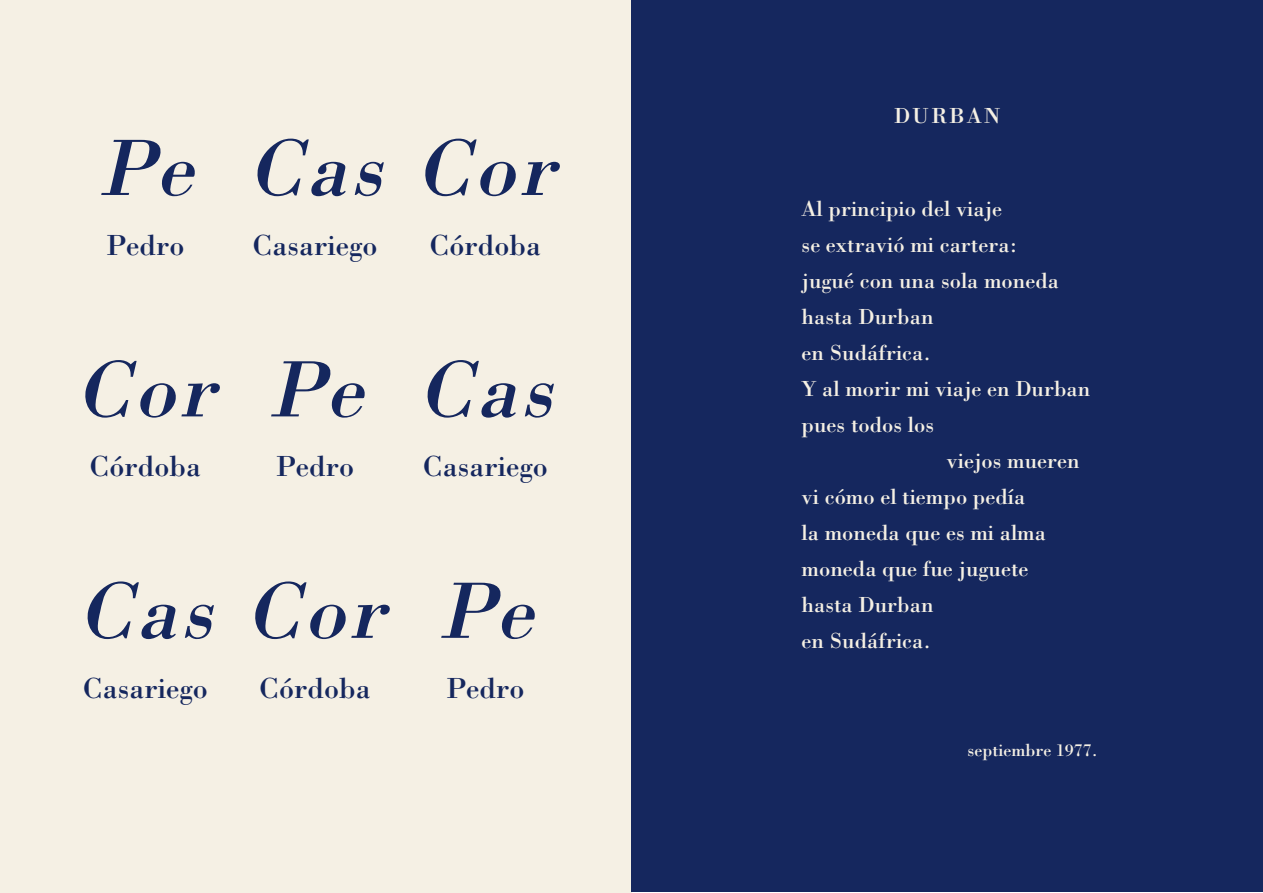
<style>
.page{position:relative;width:1263px;height:893px;background:#fff}
.page>*{position:absolute;margin:0;border:0;box-sizing:border-box;transform-origin:0 0}
.t1{font:italic 82.5px "Bodoni Std";color:#15275e}
.t2{font:30px "Bodoni Std";color:#15275e}
.t3{font:22.5px "Bodoni Std";color:#f5f0e4}
.t4{font:18px "Bodoni Std";color:#f5f0e4}
</style>
<div class="page">
<div style="left:0;top:0;width:631px;height:893px;background:#f5f0e4"></div>
<div style="left:631px;top:0;width:632px;height:892px;background:#15275e"></div>
<h1 class="t1" style="left:98px;top:117px;width:481px">Pe Cas Cor</h1>
<h2 class="t2" style="left:253px;top:227px;width:126px">Casariego</h2>
<h2 class="t2" style="left:429px;top:227px;width:113px">Córdoba</h2>
<h2 class="t2" style="left:106px;top:227px;width:80px">Pedro</h2>
<h1 class="t1" style="left:75px;top:339px;width:501px">Cor Pe Cas</h1>
<h2 class="t2" style="left:276px;top:448px;width:80px">Pedro</h2>
<h2 class="t2" style="left:423px;top:448px;width:126px">Casariego</h2>
<h2 class="t2" style="left:89px;top:448px;width:113px">Córdoba</h2>
<h1 class="t1" style="left:78px;top:560px;width:479px">Cas Cor Pe</h1>
<h2 class="t2" style="left:446px;top:670px;width:80px">Pedro</h2>
<h2 class="t2" style="left:83px;top:670px;width:126px">Casariego</h2>
<h2 class="t2" style="left:259px;top:670px;width:113px">Córdoba</h2>
<p class="t3" style="left:894px;top:101px;width:108px">Durban</p>
<p class="t3" style="left:802px;top:195px;width:202px">Al principio del viaje</p>
<p class="t3" style="left:802px;top:231px;width:217px">se extravió mi cartera:</p>
<p class="t3" style="left:802px;top:267px;width:259px">jugué con una sola moneda</p>
<p class="t3" style="left:802px;top:303px;width:133px">hasta Durban</p>
<p class="t3" style="left:802px;top:339px;width:131px">en Sudáfrica.</p>
<p class="t3" style="left:802px;top:375px;width:290px">Y al morir mi viaje en Durban</p>
<p class="t3" style="left:802px;top:411px;width:134px">pues todos los</p>
<p class="t3" style="left:947px;top:447px;width:135px">viejos mueren</p>
<p class="t3" style="left:802px;top:483px;width:225px">vi cómo el tiempo pedía</p>
<p class="t3" style="left:802px;top:519px;width:246px">la moneda que es mi alma</p>
<p class="t3" style="left:802px;top:555px;width:228px">moneda que fue juguete</p>
<p class="t3" style="left:802px;top:591px;width:133px">hasta Durban</p>
<p class="t3" style="left:802px;top:627px;width:131px">en Sudáfrica.</p>
<p class="t4" style="left:967px;top:739px;width:132px">septiembre 1977.</p>
</div>
